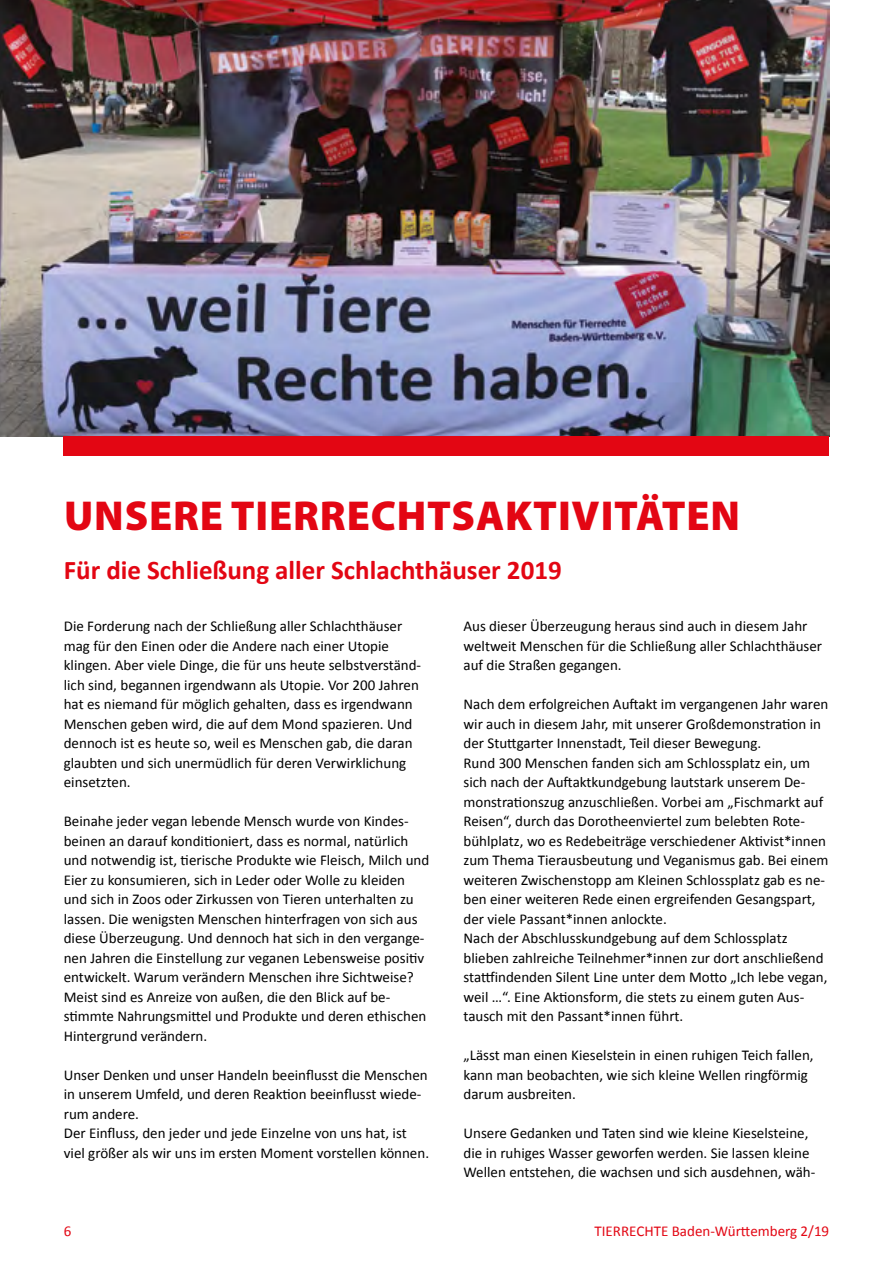
<style>
.page{position:relative;width:893px;height:1263px;background:#fff}
.page>*{position:absolute;margin:0;border:0;box-sizing:border-box;transform-origin:0 0}
.t1{font:900 42px "Myriad Pro";letter-spacing:.02em;color:#e30613}
.t2{font:700 27px "Calibri";color:#e30613}
.t3{font:15px/19.5px "Calibri";color:#000}
.t4{font:15px "Calibri";color:#e30613}
</style>
<div class="page">
<img style="left:0;top:0;width:829px;height:436px">
<div style="left:64px;top:436px;width:765px;height:20px;background:#e30613"></div>
<h1 class="t1" style="left:64px;top:488px;width:677px">UNSERE TIERRECHTSAKTIVITÄTEN</h1>
<h2 class="t2" style="left:64px;top:551px;width:499px">Für die Schließung aller Schlachthäuser 2019</h2>
<p class="t3" style="left:463px;top:616px;width:360px">Aus dieser Überzeugung heraus sind auch in diesem Jahr weltweit Menschen für die Schließung aller Schlachthäuser auf die Straßen gegangen.</p>
<p class="t3" style="left:463px;top:694px;width:367px">Nach dem erfolgreichen Auftakt im vergangenen Jahr waren wir auch in diesem Jahr, mit unserer Großdemonstration in der Stuttgarter Innenstadt, Teil dieser Bewegung.<br>Rund 300 Menschen fanden sich am Schlossplatz ein, um sich nach der Auftaktkundgebung lautstark unserem De&shy;monstrationszug anzuschließen. Vorbei am „Fischmarkt auf Reisen“, durch das Dorotheenviertel zum belebten Rote&shy;bühlplatz, wo es Redebeiträge verschiedener Aktivist*innen zum Thema Tierausbeutung und Veganismus gab. Bei einem weiteren Zwischenstopp am Kleinen Schlossplatz gab es ne&shy;ben einer weiteren Rede einen ergreifenden Gesangspart, der viele Passant*innen anlockte.<br>Nach der Abschlusskundgebung auf dem Schlossplatz blieben zahlreiche Teilnehmer*innen zur dort anschließend stattfindenden Silent Line unter dem Motto „Ich lebe vegan, weil …“. Eine Aktionsform, die stets zu einem guten Aus&shy;tausch mit den Passant*innen führt.</p>
<p class="t3" style="left:463px;top:1045px;width:352px">„Lässt man einen Kieselstein in einen ruhigen Teich fallen, kann man beobachten, wie sich kleine Wellen ringförmig darum ausbreiten.</p>
<p class="t3" style="left:463px;top:1123px;width:353px">Unsere Gedanken und Taten sind wie kleine Kieselsteine, die in ruhiges Wasser geworfen werden. Sie lassen kleine<br>Wellen entstehen, die wachsen und sich ausdehnen, wäh-</p>
<p class="t3" style="left:64px;top:616px;width:359px">Die Forderung nach der Schließung aller Schlachthäuser mag für den Einen oder die Andere nach einer Utopie klingen. Aber viele Dinge, die für uns heute selbstverständ&shy;lich sind, begannen irgendwann als Utopie. Vor 200 Jahren hat es niemand für möglich gehalten, dass es irgendwann Menschen geben wird, die auf dem Mond spazieren. Und dennoch ist es heute so, weil es Menschen gab, die daran glaubten und sich unermüdlich für deren Verwirklichung einsetzten.</p>
<p class="t3" style="left:64px;top:811px;width:367px">Beinahe jeder vegan lebende Mensch wurde von Kindes&shy;beinen an darauf konditioniert, dass es normal, natürlich und notwendig ist, tierische Produkte wie Fleisch, Milch und Eier zu konsumieren, sich in Leder oder Wolle zu kleiden und sich in Zoos oder Zirkussen von Tieren unterhalten zu lassen. Die wenigsten Menschen hinterfragen von sich aus diese Überzeugung. Und dennoch hat sich in den vergange&shy;nen Jahren die Einstellung zur veganen Lebensweise positiv entwickelt. Warum verändern Menschen ihre Sichtweise?<br>Meist sind es Anreize von außen, die den Blick auf be&shy;stimmte Nahrungsmittel und Produkte und deren ethischen Hintergrund verändern.</p>
<p class="t3" style="left:64px;top:1064px;width:367px">Unser Denken und unser Handeln beeinflusst die Menschen in unserem Umfeld, und deren Reaktion beeinflusst wiede&shy;rum andere.<br>Der Einfluss, den jeder und jede Einzelne von uns hat, ist viel größer als wir uns im ersten Moment vorstellen können.</p>
<p class="t4" style="left:64px;top:1220px;width:9px">6</p>
<p class="t4" style="left:595px;top:1220px;width:236px">TIERRECHTE Baden-Württemberg 2/19</p>
</div>
